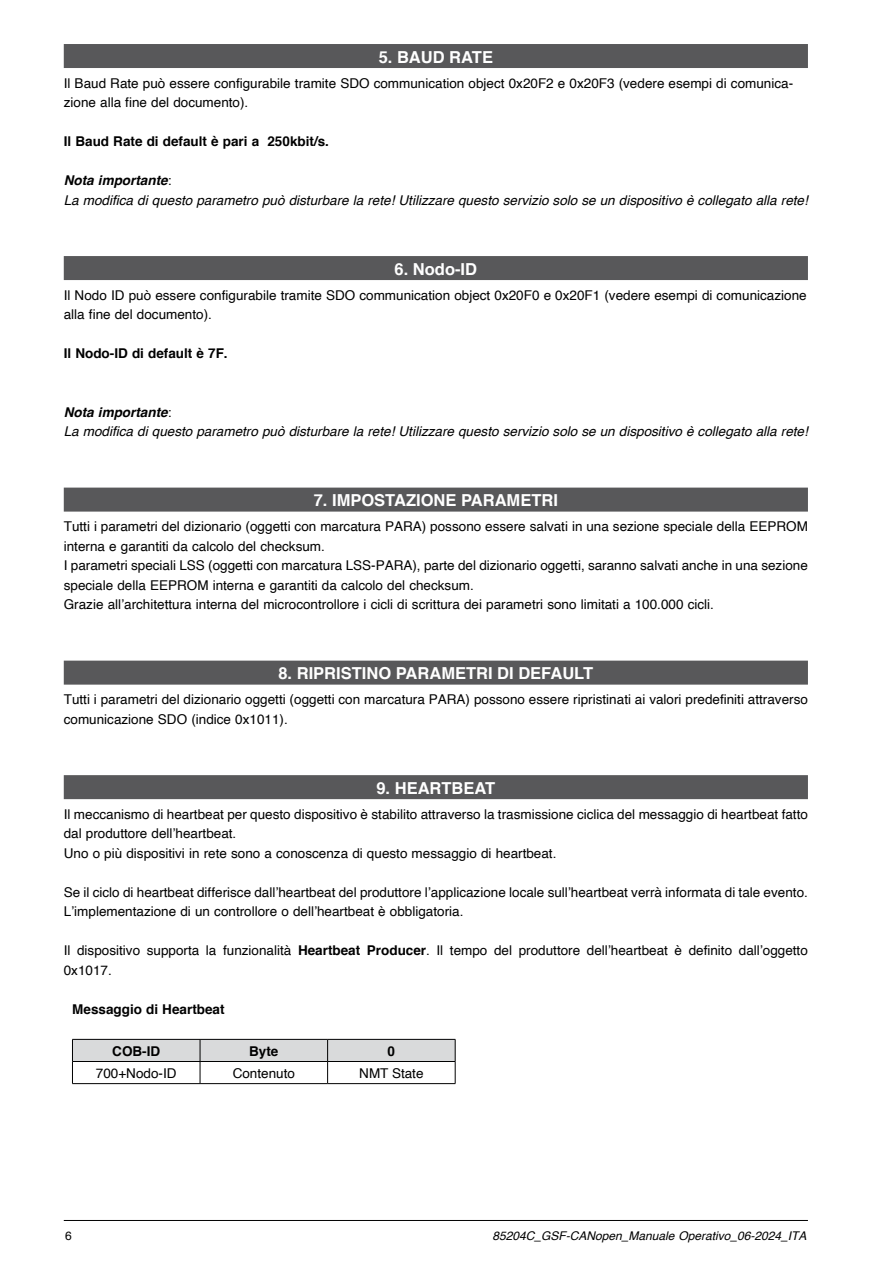
<style>
.page{position:relative;width:893px;height:1263px;background:#fff}
.page>*{position:absolute;margin:0;border:0;box-sizing:border-box;transform-origin:0 0}
.t1{font:700 16.5px "Helvetica";color:#fff}
.t2{font:13.5px/19.5px "Helvetica";color:#000}
.t3{font:italic 13.5px/19.5px "Helvetica";color:#000}
.t4{font:700 13.5px "Helvetica";color:#000}
.t5{font:italic 12px "Helvetica";color:#000}
.t6{font:12px "Helvetica";color:#000}
.s1{font-weight:700}
.s2{font-style:normal}
</style>
<div class="page">
<hr style="left:64px;top:1220px;width:744px;height:1px;background:#000">
<div style="left:64px;top:44px;width:744px;height:24px;background:#58585a"></div>
<div style="left:64px;top:256px;width:744px;height:24px;background:#58585a"></div>
<div style="left:64px;top:488px;width:744px;height:24px;background:#58585a"></div>
<div style="left:64px;top:661px;width:744px;height:24px;background:#58585a"></div>
<div style="left:64px;top:775px;width:744px;height:24px;background:#58585a"></div>
<svg style="left:72px;top:1039px;width:384px;height:44px"></svg>
<hr style="left:72px;top:1083px;width:128px;height:1px;background:#000">
<hr style="left:200px;top:1083px;width:128px;height:1px;background:#000">
<hr style="left:328px;top:1083px;width:127px;height:1px;background:#000">
<p class="t1" style="left:379px;top:44px;width:116px">5. BAUD RATE</p>
<p class="t2" style="left:64px;top:73px;width:731px">Il Baud Rate può essere configurabile tramite SDO communication object 0x20F2 e 0x20F3 (vedere esempi di comunica&shy;zione alla fine del documento).</p>
<p class="t4" style="left:64px;top:130px;width:267px">Il Baud Rate di default è pari a 250kbit/s.</p>
<p class="t3" style="left:64px;top:171px;width:746px"><span class="s1">Nota importante</span><span class="s2">:<br></span>La modifica di questo parametro può disturbare la rete! Utilizzare questo servizio solo se un dispositivo è collegato alla rete!</p>
<p class="t1" style="left:395px;top:256px;width:84px">6. Nodo-ID</p>
<p class="t2" style="left:64px;top:285px;width:744px">Il Nodo ID può essere configurabile tramite SDO communication object 0x20F0 e 0x20F1 (vedere esempi di comunicazione alla fine del documento).</p>
<p class="t4" style="left:64px;top:342px;width:165px">Il Nodo-ID di default è 7F.</p>
<p class="t3" style="left:64px;top:402px;width:746px"><span class="s1">Nota importante</span><span class="s2">:<br></span>La modifica di questo parametro può disturbare la rete! Utilizzare questo servizio solo se un dispositivo è collegato alla rete!</p>
<p class="t1" style="left:314px;top:487px;width:246px">7. IMPOSTAZIONE PARAMETRI</p>
<p class="t2" style="left:64px;top:517px;width:746px">Tutti i parametri del dizionario (oggetti con marcatura PARA) possono essere salvati in una sezione speciale della EEPROM interna e garantiti da calcolo del checksum.<br>I parametri speciali LSS (oggetti con marcatura LSS-PARA), parte del dizionario oggetti, saranno salvati anche in una sezione speciale della EEPROM interna e garantiti da calcolo del checksum.<br>Grazie all’architettura interna del microcontrollore i cicli di scrittura dei parametri sono limitati a 100.000 cicli.</p>
<p class="t1" style="left:278px;top:660px;width:316px">8. RIPRISTINO PARAMETRI DI DEFAULT</p>
<p class="t2" style="left:64px;top:690px;width:746px">Tutti i parametri del dizionario oggetti (oggetti con marcatura PARA) possono essere ripristinati ai valori predefiniti attraverso comunicazione SDO (indice 0x1011).</p>
<p class="t1" style="left:376px;top:775px;width:120px">9. HEARTBEAT</p>
<p class="t2" style="left:64px;top:804px;width:746px">Il meccanismo di heartbeat per questo dispositivo è stabilito attraverso la trasmissione ciclica del messaggio di heartbeat fatto dal produttore dell’heartbeat.<br>Uno o più dispositivi in rete sono a conoscenza di questo messaggio di heartbeat.</p>
<p class="t2" style="left:64px;top:882px;width:746px">Se il ciclo di heartbeat differisce dall’heartbeat del produttore l’applicazione locale sull’heartbeat verrà informata di tale evento.<br>L’implementazione di un controllore o dell’heartbeat è obbligatoria.</p>
<p class="t2" style="left:64px;top:941px;width:746px">Il dispositivo supporta la funzionalità <span class="s1">Heartbeat Producer</span>. Il tempo del produttore dell’heartbeat è definito dall’oggetto<br>0x1017.</p>
<p class="t4" style="left:72px;top:998px;width:154px">Messaggio di Heartbeat</p>
<p class="t4" style="left:112px;top:1040px;width:49px">COB-ID</p>
<p class="t4" style="left:249px;top:1040px;width:31px">Byte</p>
<p class="t4" style="left:388px;top:1040px;width:9px">0</p>
<p class="t2" style="left:96px;top:1063px;width:82px">700+Nodo-ID</p>
<p class="t2" style="left:233px;top:1063px;width:64px">Contenuto</p>
<p class="t2" style="left:359px;top:1063px;width:66px">NMT State</p>
<p class="t6" style="left:65px;top:1226px;width:8px">6</p>
<p class="t5" style="left:493px;top:1226px;width:315px">85204C_GSF-CANopen_Manuale Operativo_06-2024_ITA</p>
</div>
